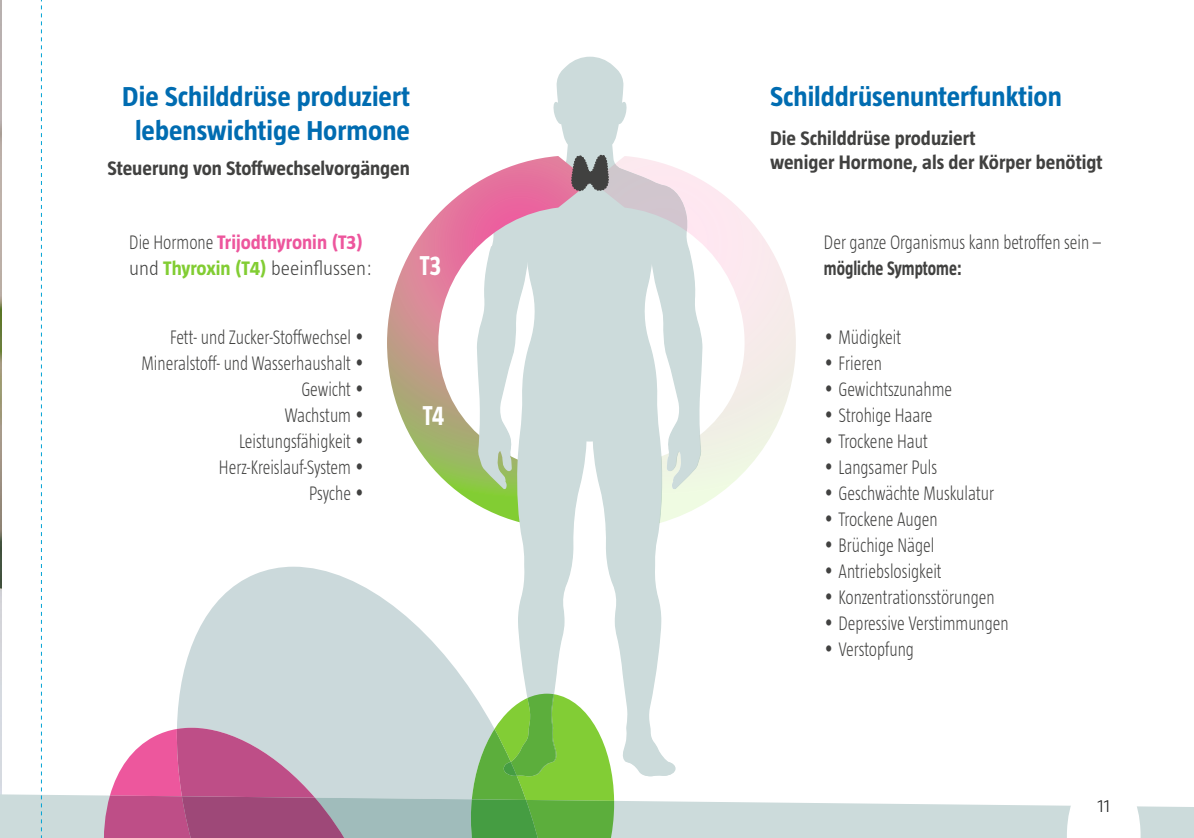
<style>
.page{position:relative;width:1194px;height:838px;background:#fff}
.page>*{position:absolute;margin:0;border:0;box-sizing:border-box;transform-origin:0 0}
.t1{font:700 28px/34px "Taz Hexal";color:#006cb1;text-align:center}
.t2{font:700 28px "Taz Hexal";color:#fff;scale:.83 1}
.t3{font:300 20px/26px "Taz Hexal";color:#414140;scale:.83 1}
.t4{font:700 20px/24px "Taz Hexal";color:#414140}
.t5{font:700 20px "Taz Hexal";color:#414140;scale:.83 1}
.t6{font:300 18px "Taz Hexal";color:#151616}
.s1{font-weight:700;color:#ed569d}
.s2{font-weight:700;color:#82cd33}
.s3{font-family:"Avant Gardefor TVK";font-weight:400}
</style>
<div class="page">
<img style="left:0;top:1px;width:2px;height:792px">
<svg style="left:0;top:793px;width:1194px;height:44px;fill:#ccdbdb"></svg>
<svg style="left:553px;top:57px;width:74px;height:99px;fill:#ccdbdb"></svg>
<svg style="left:387px;top:156px;width:184px;height:349px"></svg>
<svg style="left:477px;top:241px;width:199px;height:535px;fill:#ccdbdb"></svg>
<svg style="left:571px;top:155px;width:173px;height:368px"></svg>
<svg style="left:180px;top:566px;width:314px;height:127px;fill:#cbd9db"></svg>
<svg style="left:103px;top:693px;width:511px;height:144px;background:#b2afa1"></svg>
<svg style="left:1067px;top:793px;width:73px;height:44px"></svg>
<svg style="left:41px;top:0;width:1px;height:837px"></svg>
<h1 class="t1" style="left:122px;top:79px;width:289px">Die Schilddrüse produziert lebenswichtige Hormone</h1>
<h1 class="t1" style="left:770px;top:79px;width:293px">Schilddrüsenunterfunktion</h1>
<p class="t4" style="left:107px;top:156px;width:304px">Steuerung von Stoffwechselvorgängen</p>
<p class="t4" style="left:770px;top:126px;width:334px">Die Schilddrüse produziert<br>weniger Hormone, als der Körper benötigt</p>
<p class="t3" style="left:129px;top:228px;width:294px">Die Hormone <span class="s1">Trijodthyronin (T3) </span>und <span class="s2">Thyroxin (T4)</span> beeinflussen:</p>
<p class="t3" style="left:824px;top:228px;width:335px">Der ganze Organismus kann betroffen sein –</p>
<h1 class="t2" style="left:420px;top:249px;width:27px">T3</h1>
<p class="t5" style="left:824px;top:256px;width:168px">mögliche Symptome:</p>
<p class="t3" style="left:142px;top:323px;width:270px;text-align:right">Fett- und Zucker-Stoffwechsel <span class="s3">•<br></span>Mineralstoff- und Wasserhaushalt <span class="s3">•<br></span>Gewicht <span class="s3">•<br></span>Wachstum <span class="s3">•<br></span>Leistungsfähigkeit <span class="s3">•<br></span>Herz-Kreislauf-System <span class="s3">•<br></span>Psyche <span class="s3">•</span></p>
<p class="t3" style="left:824px;top:323px;width:95px"><span class="s3">•</span> Müdigkeit</p>
<p class="t3" style="left:824px;top:349px;width:71px"><span class="s3">•</span> Frieren</p>
<p class="t3" style="left:824px;top:375px;width:156px"><span class="s3">•</span> Gewichtszunahme</p>
<p class="t3" style="left:824px;top:401px;width:132px"><span class="s3">•</span> Strohige Haare</p>
<p class="t3" style="left:824px;top:427px;width:127px"><span class="s3">•</span> Trockene Haut</p>
<p class="t3" style="left:824px;top:453px;width:138px"><span class="s3">•</span> Langsamer Puls</p>
<p class="t3" style="left:824px;top:479px;width:206px"><span class="s3">•</span> Geschwächte Muskulatur</p>
<p class="t3" style="left:824px;top:505px;width:138px"><span class="s3">•</span> Trockene Augen</p>
<p class="t3" style="left:824px;top:531px;width:134px"><span class="s3">•</span> Brüchige Nägel</p>
<p class="t3" style="left:824px;top:557px;width:144px"><span class="s3">•</span> Antriebslosigkeit</p>
<p class="t3" style="left:824px;top:583px;width:207px"><span class="s3">•</span> Konzentrationsstörungen</p>
<p class="t3" style="left:824px;top:609px;width:224px"><span class="s3">•</span> Depressive Verstimmungen</p>
<p class="t3" style="left:824px;top:635px;width:110px"><span class="s3">•</span> Verstopfung</p>
<h1 class="t2" style="left:423px;top:400px;width:27px">T4</h1>
<p class="t6" style="left:1097px;top:795px;width:14px">11</p>
</div>
